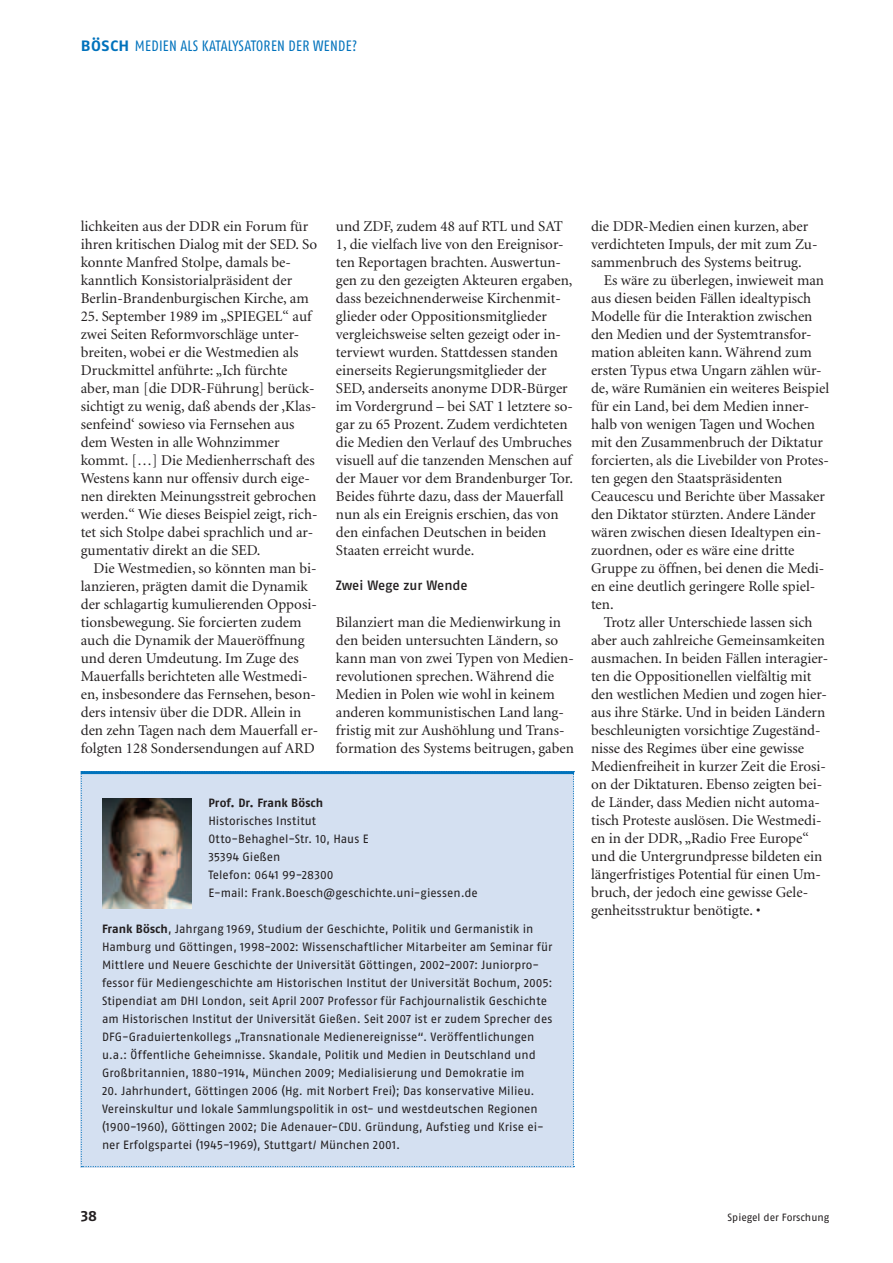
<style>
.page{position:relative;width:893px;height:1263px;background:#fff}
.page>*{position:absolute;margin:0;border:0;box-sizing:border-box;transform-origin:0 0}
.t1{font:15px/18px "Minion";color:#231f20}
.t2{font:15px "Fago Co Regular Lf";letter-spacing:.02em;color:#0072bc}
.t3{font:15px "Fago No Bold Lf";color:#231f20}
.t4{font:13.5px "Fago No Med Lf";letter-spacing:-.005em;color:#231f20}
.t5{font:12px/18px "Fago No Regular LF";color:#231f20}
.t6{font:12px "Fago No Bold Lf";letter-spacing:.005em;color:#231f20}
.t7{font:10.5px "Fago No Regular LF";letter-spacing:-.005em;color:#231f20}
.s1{font-family:"Fago Ex Bold Lf"}
.s2{font-family:"Fago No Bold Lf"}
</style>
<div class="page">
<div style="left:81px;top:774px;width:493px;height:393px;background:#d4e0f1"></div>
<img style="left:102px;top:798px;width:89px;height:110px">
<hr style="left:81px;top:771px;width:493px;height:3px;background:#0072bc">
<p class="t2" style="left:81px;top:37px;width:166px"><span class="s1">Bösch</span> MEDIEN ALS KATALYSATOREN</p>
<p class="t2" style="left:289px;top:37px;width:43px">DER WENDE</p>
<p class="t2" style="left:352px;top:37px;width:7px">?</p>
<p class="t1" style="left:81px;top:218px;width:238px">lichkeiten aus der DDR ein Forum für ihren kritischen Dialog mit der SED. So konnte Manfred Stolpe, damals be&shy;kanntlich Konsistorialpräsident der Berlin-Brandenburgischen Kirche, am</p>
<p class="t1" style="left:81px;top:308px;width:238px">25. September 1989 im „SPIEGEL“ auf zwei Seiten Reformvorschläge unter&shy;breiten, wobei er die Westmedien als Druckmittel anführte: „Ich fürchte aber, man [die DDR-Führung] berück&shy;sichtigt zu wenig, daß abends der ‚Klas&shy;senfeind‘ sowieso via Fernsehen aus dem Westen in alle Wohnzimmer kommt. […] Die Medienherrschaft des Westens kann nur offensiv durch eige&shy;nen direkten Meinungsstreit gebrochen werden.“ Wie dieses Beispiel zeigt, rich&shy;tet sich Stolpe dabei sprachlich und ar&shy;gumentativ direkt an die SED.</p>
<p class="t1" style="left:81px;top:560px;width:239px;text-indent:13px">Die Westmedien, so könnten man bi&shy;lanzieren, prägten damit die Dynamik der schlagartig kumulierenden Opposi&shy;tionsbewegung. Sie forcierten zudem auch die Dynamik der Maueröffnung und deren Umdeutung. Im Zuge des Mauerfalls berichteten alle Westmedi&shy;en, insbesondere das Fernsehen, beson&shy;ders intensiv über die DDR. Allein in den zehn Tagen nach dem Mauerfall er&shy;folgten 128 Sondersendungen auf ARD</p>
<p class="t1" style="left:336px;top:218px;width:239px">und ZDF, zudem 48 auf RTL und SAT 1, die vielfach live von den Ereignisor&shy;ten Reportagen brachten. Auswertun&shy;gen zu den gezeigten Akteuren ergaben, dass bezeichnenderweise Kirchenmit&shy;glieder oder Oppositionsmitglieder vergleichsweise selten gezeigt oder in&shy;terviewt wurden. Stattdessen standen einerseits Regierungsmitglieder der SED, anderseits anonyme DDR-Bürger im Vordergrund – bei SAT 1 letztere so&shy;gar zu 65 Prozent. Zudem verdichteten die Medien den Verlauf des Umbruches visuell auf die tanzenden Menschen auf der Mauer vor dem Brandenburger Tor.<br>Beides führte dazu, dass der Mauerfall nun als ein Ereignis erschien, das von den einfachen Deutschen in beiden Staaten erreicht wurde.</p>
<p class="t4" style="left:336px;top:578px;width:133px">Zwei Wege zur Wende</p>
<p class="t1" style="left:336px;top:614px;width:240px">Bilanziert man die Medienwirkung in den beiden untersuchten Ländern, so kann man von zwei Typen von Medien&shy;revolutionen sprechen. Während die Medien in Polen wie wohl in keinem anderen kommunistischen Land lang&shy;fristig mit zur Aushöhlung und Trans&shy;formation des Systems beitrugen, gaben</p>
<p class="t6" style="left:208px;top:796px;width:116px">Prof. Dr. Frank Bösch</p>
<p class="t5" style="left:208px;top:812px;width:271px">Historisches Institut<br>Otto-Behaghel-Str. 10, Haus E<br>35394 Gießen<br>Telefon: 0641 99-28300<br>E-mail: Frank.Boesch@geschichte.uni-giessen.de</p>
<p class="t5" style="left:102px;top:920px;width:452px"><span class="s2">Frank Bösch</span>, Jahrgang 1969, Studium der Geschichte, Politik und Germanistik in Hamburg und Göttingen, 1998-2002: Wissenschaftlicher Mitarbeiter am Seminar für Mittlere und Neuere Geschichte der Universität Göttingen, 2002-2007: Juniorpro&shy;fessor für Mediengeschichte am Historischen Institut der Universität Bochum, 2005:<br>Stipendiat am DHI London, seit April 2007 Professor für Fachjournalistik Geschichte am Historischen Institut der Universität Gießen. Seit 2007 ist er zudem Sprecher des DFG-Graduiertenkollegs „Transnationale Medienereignisse“. Veröffentlichungen u.a.: Öffentliche Geheimnisse. Skandale, Politik und Medien in Deutschland und Großbritannien, 1880-1914, München 2009; Medialisierung und Demokratie im</p>
<p class="t5" style="left:102px;top:1082px;width:443px">20. Jahrhundert, Göttingen 2006 (Hg. mit Norbert Frei); Das konservative Milieu.<br>Vereinskultur und lokale Sammlungspolitik in ost- und westdeutschen Regionen (1900-1960), Göttingen 2002; Die Adenauer-CDU. Gründung, Aufstieg und Krise ei&shy;ner Erfolgspartei (1945-1969), Stuttgart/ München 2001.</p>
<p class="t1" style="left:591px;top:218px;width:228px">die DDR-Medien einen kurzen, aber verdichteten Impuls, der mit zum Zu&shy;sammenbruch des Systems beitrug.</p>
<p class="t1" style="left:591px;top:272px;width:240px;text-indent:13px">Es wäre zu überlegen, inwieweit man aus diesen beiden Fällen idealtypisch Modelle für die Interaktion zwischen den Medien und der Systemtransfor&shy;mation ableiten kann. Während zum ersten Typus etwa Ungarn zählen wür&shy;de, wäre Rumänien ein weiteres Beispiel für ein Land, bei dem Medien inner&shy;halb von wenigen Tagen und Wochen mit den Zusammenbruch der Diktatur forcierten, als die Livebilder von Protes&shy;ten gegen den Staatspräsidenten Ceaucescu und Berichte über Massaker den Diktator stürzten. Andere Länder wären zwischen diesen Idealtypen ein&shy;zuordnen, oder es wäre eine dritte Gruppe zu öffnen, bei denen die Medi&shy;en eine deutlich geringere Rolle spiel&shy;ten.</p>
<p class="t1" style="left:591px;top:614px;width:239px;text-indent:13px">Trotz aller Unterschiede lassen sich aber auch zahlreiche Gemeinsamkeiten ausmachen. In beiden Fällen interagier&shy;ten die Oppositionellen vielfältig mit den westlichen Medien und zogen hier&shy;aus ihre Stärke. Und in beiden Ländern beschleunigten vorsichtige Zugeständ&shy;nisse des Regimes über eine gewisse Medienfreiheit in kurzer Zeit die Erosi&shy;on der Diktaturen. Ebenso zeigten bei&shy;de Länder, dass Medien nicht automa&shy;tisch Proteste auslösen. Die Westmedi&shy;en in der DDR, „Radio Free Europe“ und die Untergrundpresse bildeten ein längerfristiges Potential für einen Um&shy;bruch, der jedoch eine gewisse Gele&shy;genheitsstruktur benötigte. •</p>
<p class="t3" style="left:81px;top:1207px;width:18px">38</p>
<p class="t7" style="left:727px;top:1211px;width:103px">Spiegel der Forschung</p>
</div>
